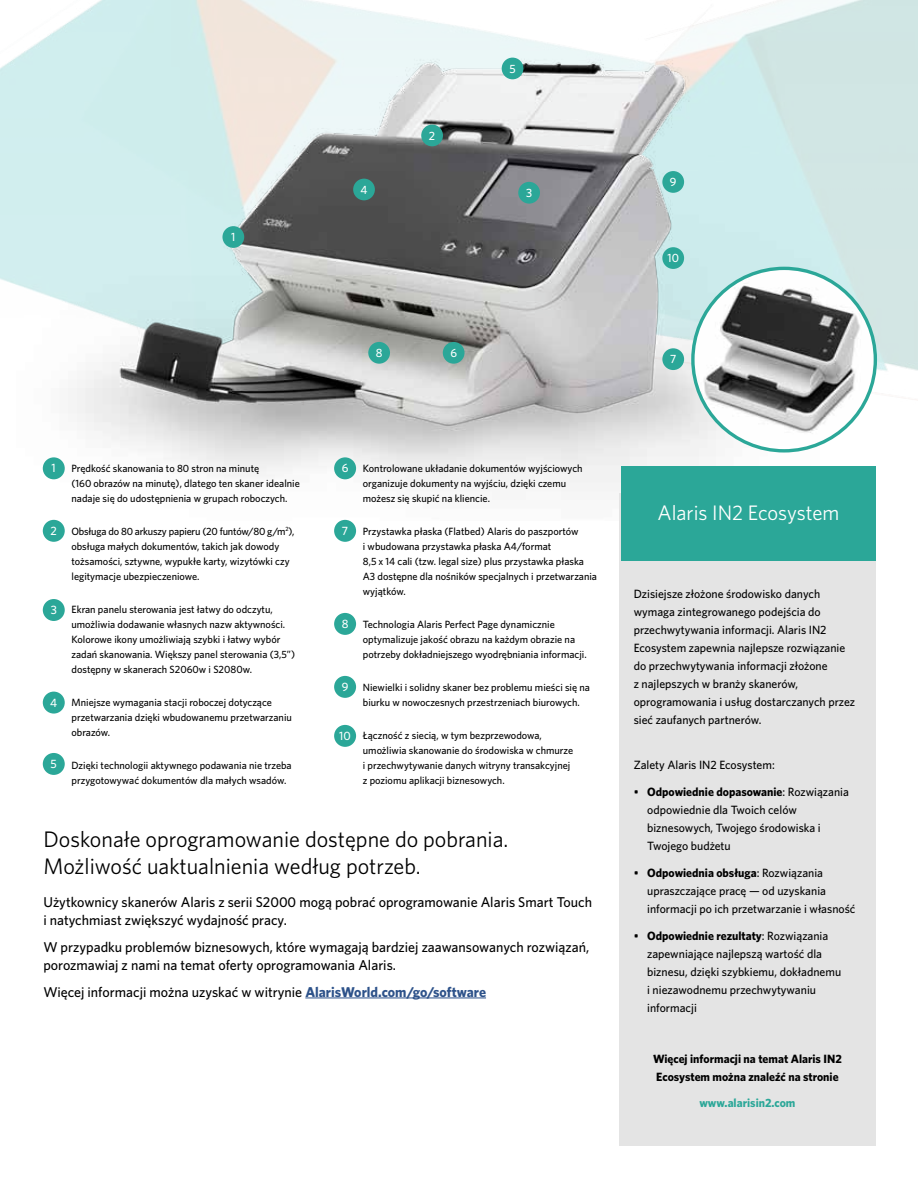
<style>
.page{position:relative;width:918px;height:1188px;background:#fff}
.page>*{position:absolute;margin:0;border:0;box-sizing:border-box;transform-origin:0 0}
.t1{font:22.5px/27px "Whitney";color:#000}
.t2{font:21px "Whitney";color:#fff}
.t3{font:500 14.25px/18px "Whitney";color:#000}
.t4{font:500 12.15px "Whitney";color:#fff}
.t5{font:500 12px/18px "Whitney";color:#000}
.t6{font:700 12px/18px "Whitney";color:#000}
.t7{font:700 12px "Whitney";color:#2ba798}
.t8{font:500 12px "Whitney";color:#fff}
.t9{font:500 10.5px/15px "Whitney";color:#000}
.s1{font-weight:700;color:#2d528a}
.s2{font-weight:700}
</style>
<div class="page">
<hr style="left:305px;top:998px;width:181px;height:1px;background:#2d528a">
<img style="left:16px;top:0;width:854px;height:521px">
<div style="left:43px;top:520px;width:22px;height:22px;background:#2ba798;border-radius:50%"></div>
<div style="left:43px;top:599px;width:22px;height:22px;background:#2ba798;border-radius:50%"></div>
<div style="left:334px;top:457px;width:22px;height:22px;background:#2ba798;border-radius:50%"></div>
<div style="left:43px;top:692px;width:22px;height:22px;background:#2ba798;border-radius:50%"></div>
<div style="left:43px;top:753px;width:22px;height:22px;background:#2ba798;border-radius:50%"></div>
<div style="left:334px;top:520px;width:22px;height:22px;background:#2ba798;border-radius:50%"></div>
<div style="left:334px;top:613px;width:22px;height:22px;background:#2ba798;border-radius:50%"></div>
<div style="left:334px;top:676px;width:22px;height:22px;background:#2ba798;border-radius:50%"></div>
<div style="left:334px;top:725px;width:22px;height:22px;background:#2ba798;border-radius:50%"></div>
<div style="left:43px;top:457px;width:22px;height:22px;background:#2ba798;border-radius:50%"></div>
<div style="left:222px;top:226px;width:22px;height:22px;background:#2ba798;border-radius:50%"></div>
<div style="left:518px;top:182px;width:22px;height:22px;background:#2ba798;border-radius:50%"></div>
<div style="left:368px;top:342px;width:22px;height:22px;background:#2ba798;border-radius:50%"></div>
<div style="left:662px;top:171px;width:22px;height:22px;background:#2ba798;border-radius:50%"></div>
<div style="left:662px;top:247px;width:22px;height:22px;background:#2ba798;border-radius:50%"></div>
<div style="left:353px;top:179px;width:22px;height:21px;background:#2ba798;border-radius:50%"></div>
<div style="left:502px;top:58px;width:21px;height:21px;background:#2ba798;border-radius:50%"></div>
<div style="left:443px;top:342px;width:22px;height:22px;background:#2ba798;border-radius:50%"></div>
<div style="left:421px;top:125px;width:22px;height:21px;background:#2ba798;border-radius:50%"></div>
<div style="left:619px;top:493px;width:256px;height:652px;background:#e4e4e4"></div>
<div style="left:621px;top:466px;width:254px;height:94px;background:#2ba798"></div>
<img style="left:693px;top:270px;width:182px;height:176px">
<div style="left:662px;top:348px;width:22px;height:22px;background:#2ba798;border-radius:50%"></div>
<p class="t8" style="left:231px;top:229px;width:6px">1</p>
<p class="t8" style="left:361px;top:181px;width:8px">4</p>
<p class="t8" style="left:429px;top:127px;width:8px">2</p>
<p class="t8" style="left:509px;top:60px;width:8px">5</p>
<p class="t8" style="left:526px;top:185px;width:8px">3</p>
<p class="t8" style="left:376px;top:345px;width:8px">8</p>
<p class="t8" style="left:450px;top:345px;width:8px">6</p>
<p class="t8" style="left:670px;top:174px;width:8px">9</p>
<p class="t8" style="left:667px;top:250px;width:13px">10</p>
<p class="t8" style="left:670px;top:351px;width:8px">7</p>
<p class="t4" style="left:52px;top:460px;width:6px">1</p>
<p class="t4" style="left:51px;top:523px;width:8px">2</p>
<p class="t4" style="left:51px;top:602px;width:8px">3</p>
<p class="t4" style="left:50px;top:694px;width:8px">4</p>
<p class="t4" style="left:51px;top:756px;width:8px">5</p>
<p class="t9" style="left:72px;top:460px;width:230px">Prędkość skanowania to 80 stron na minutę<br>(160 obrazów na minutę), dlatego ten skaner idealnie nadaje się do udostępnienia w grupach roboczych.</p>
<p class="t9" style="left:72px;top:523px;width:225px">Obsługa do 80 arkuszy papieru (20 funtów/80 g/m<sup>2</sup>), obsługa małych dokumentów, takich jak dowody tożsamości, sztywne, wypukłe karty, wizytówki czy legitymacje ubezpieczeniowe.</p>
<p class="t9" style="left:72px;top:601px;width:225px">Ekran panelu sterowania jest łatwy do odczytu, umożliwia dodawanie własnych nazw aktywności.<br>Kolorowe ikony umożliwiają szybki i łatwy wybór zadań skanowania. Większy panel sterowania (3,5”) dostępny w skanerach S2060w i S2080w.</p>
<p class="t9" style="left:72px;top:694px;width:222px">Mniejsze wymagania stacji roboczej dotyczące przetwarzania dzięki wbudowanemu przetwarzaniu obrazów.</p>
<p class="t9" style="left:72px;top:757px;width:222px">Dzięki technologii aktywnego podawania nie trzeba przygotowywać dokumentów dla małych wsadów.</p>
<p class="t4" style="left:342px;top:460px;width:8px">6</p>
<p class="t4" style="left:342px;top:523px;width:8px">7</p>
<p class="t4" style="left:342px;top:616px;width:8px">8</p>
<p class="t4" style="left:342px;top:679px;width:8px">9</p>
<p class="t4" style="left:339px;top:728px;width:13px">10</p>
<p class="t9" style="left:363px;top:460px;width:221px">Kontrolowane układanie dokumentów wyjściowych organizuje dokumenty na wyjściu, dzięki czemu możesz się skupić na kliencie.</p>
<p class="t9" style="left:363px;top:523px;width:236px">Przystawka płaska (Flatbed) Alaris do paszportów<br>i wbudowana przystawka płaska A4/format<br>8,5 x 14 cali (tzw. legal size) plus przystawka płaska A3 dostępne dla nośników specjalnych i przetwarzania wyjątków.</p>
<p class="t9" style="left:363px;top:616px;width:225px">Technologia Alaris Perfect Page dynamicznie optymalizuje jakość obrazu na każdym obrazie na potrzeby dokładniejszego wyodrębniania informacji.</p>
<p class="t9" style="left:363px;top:679px;width:229px">Niewielki i solidny skaner bez problemu mieści się na biurku w nowoczesnych przestrzeniach biurowych.</p>
<p class="t9" style="left:363px;top:727px;width:212px">Łączność z siecią, w tym bezprzewodowa, umożliwia skanowanie do środowiska w chmurze i przechwytywanie danych witryny transakcyjnej z poziomu aplikacji biznesowych.</p>
<h1 class="t1" style="left:43px;top:825px;width:467px">Doskonałe oprogramowanie dostępne do pobrania.<br>Możliwość uaktualnienia według potrzeb.</h1>
<h3 class="t3" style="left:43px;top:892px;width:550px">Użytkownicy skanerów Alaris z serii S2000 mogą pobrać oprogramowanie Alaris Smart Touch i natychmiast zwiększyć wydajność pracy.</h3>
<h3 class="t3" style="left:43px;top:937px;width:547px">W przypadku problemów biznesowych, które wymagają bardziej zaawansowanych rozwiązań, porozmawiaj z nami na temat oferty oprogramowania Alaris.</h3>
<h3 class="t3" style="left:43px;top:982px;width:444px">Więcej informacji można uzyskać w witrynie <span class="s1">AlarisWorld.com/go/software</span></h3>
<h2 class="t2" style="left:658px;top:498px;width:183px">Alaris IN2 Ecosystem</h2>
<p class="t5" style="left:634px;top:584px;width:223px">Dzisiejsze złożone środowisko danych wymaga zintegrowanego podejścia do przechwytywania informacji. Alaris IN2<br>Ecosystem zapewnia najlepsze rozwiązanie do przechwytywania informacji złożone<br>z najlepszych w branży skanerów, oprogramowania i usług dostarczanych przez sieć zaufanych partnerów.</p>
<p class="t5" style="left:634px;top:755px;width:143px">Zalety Alaris IN2 Ecosystem:</p>
<p class="t5" style="left:647px;top:782px;width:203px;text-indent:-14px">• <span class="s2">Odpowiednie dopasowanie</span>: Rozwiązania odpowiednie dla Twoich celów biznesowych, Twojego środowiska i<br>Twojego budżetu</p>
<p class="t5" style="left:647px;top:863px;width:210px;text-indent:-14px">• <span class="s2">Odpowiednia obsługa</span>: Rozwiązania upraszczające pracę — od uzyskania informacji po ich przetwarzanie i własność</p>
<p class="t5" style="left:647px;top:926px;width:196px;text-indent:-14px">• <span class="s2">Odpowiednie rezultaty</span>: Rozwiązania zapewniające najlepszą wartość dla biznesu, dzięki szybkiemu, dokładnemu i niezawodnemu przechwytywaniu informacji</p>
<p class="t6" style="left:653px;top:1049px;width:190px">Więcej informacji na temat Alaris IN2<br>Ecosystem można znaleźć na stronie</p>
<p class="t7" style="left:699px;top:1095px;width:97px">www.alarisin2.com</p>
</div>
